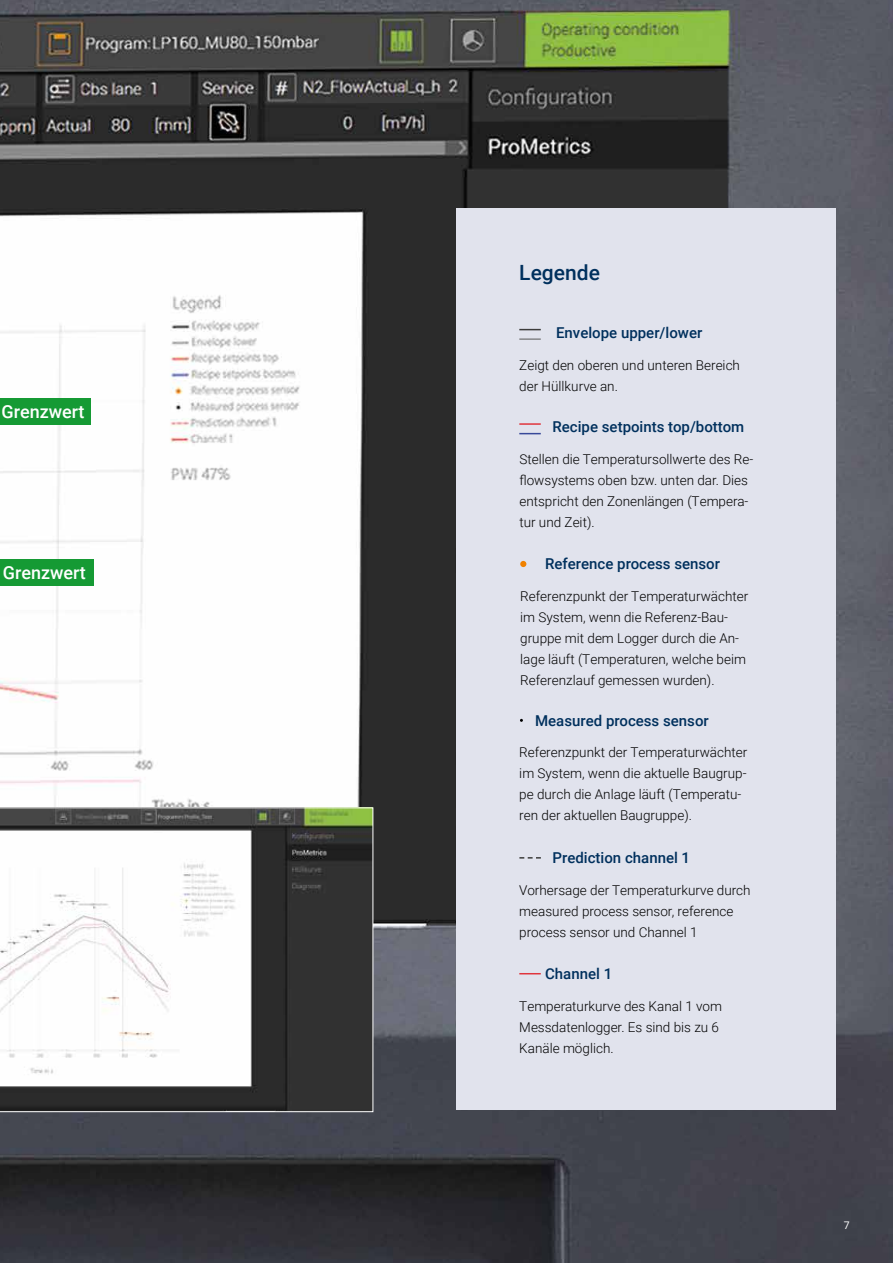
<style>
.page{position:relative;width:893px;height:1263px;background:#fff}
.page>*{position:absolute;margin:0;border:0;box-sizing:border-box;transform-origin:0 0}
.t1{font:500 21px "Roboto";color:#00305d}
.t2{font:500 18px "Roboto";color:#fff}
.t3{font:500 15px "Roboto";color:#00305d}
.t4{font:300 13.5px/21px "Roboto";color:#000}
.t5{font:10.5px "Roboto";color:#fff}
</style>
<div class="page">
<img style="left:0;top:0;width:893px;height:1263px">
<div style="left:456px;top:208px;width:380px;height:902px;background:#e1e3ed"></div>
<hr style="left:519px;top:423px;width:22px;height:2px;background:#e0353d">
<svg style="left:519px;top:433px;width:22px;height:1px"></svg>
<svg style="left:519px;top:329px;width:22px;height:1px"></svg>
<svg style="left:519px;top:339px;width:22px;height:1px"></svg>
<svg style="left:519px;top:857px;width:22px;height:1px"></svg>
<svg style="left:519px;top:973px;width:22px;height:1px"></svg>
<svg style="left:520px;top:561px;width:6px;height:6px"></svg>
<div style="left:0;top:559px;width:94px;height:26px;background:#159a34"></div>
<div style="left:0;top:398px;width:91px;height:26px;background:#159a34"></div>
<svg style="left:0;top:808px;width:373px;height:304px"></svg>
<h2 class="t2" style="left:1px;top:399px;width:85px">Grenzwert</h2>
<h2 class="t2" style="left:3px;top:559px;width:85px">Grenzwert</h2>
<h1 class="t1" style="left:519px;top:258px;width:82px">Legende</h1>
<p class="t3" style="left:556px;top:322px;width:148px">Envelope upper/lower</p>
<p class="t4" style="left:519px;top:354px;width:222px">Zeigt den oberen und unteren Bereich der Hüllkurve an.</p>
<p class="t3" style="left:553px;top:417px;width:193px">Recipe setpoints top/bottom</p>
<p class="t4" style="left:519px;top:449px;width:235px">Stellen die Temperatursollwerte des Re&shy;flowsystems oben bzw. unten dar. Dies entspricht den Zonenlängen (Tempera&shy;tur und Zeit).</p>
<p class="t3" style="left:545px;top:553px;width:176px">Reference process sensor</p>
<p class="t4" style="left:520px;top:585px;width:230px">Referenzpunkt der Temperaturwächter im System, wenn die Referenz-Bau&shy;gruppe mit dem Logger durch die An&shy;lage läuft (Temperaturen, welche beim Referenzlauf gemessen wurden).</p>
<p class="t3" style="left:535px;top:710px;width:175px">Measured process sensor</p>
<p class="t4" style="left:519px;top:742px;width:230px">Referenzpunkt der Temperaturwächter im System, wenn die aktuelle Baugrup&shy;pe durch die Anlage läuft (Temperatu&shy;ren der aktuellen Baugruppe).</p>
<p class="t3" style="left:553px;top:847px;width:139px">Prediction channel 1</p>
<p class="t4" style="left:519px;top:879px;width:233px">Vorhersage der Temperaturkurve durch measured process sensor, reference process sensor und Channel 1</p>
<p class="t3" style="left:545px;top:963px;width:69px">Channel 1</p>
<p class="t4" style="left:519px;top:995px;width:204px">Temperaturkurve des Kanal 1 vom<br>Messdatenlogger. Es sind bis zu 6<br>Kanäle möglich.</p>
<p class="t5" style="left:844px;top:1218px;width:7px">7</p>
</div>
